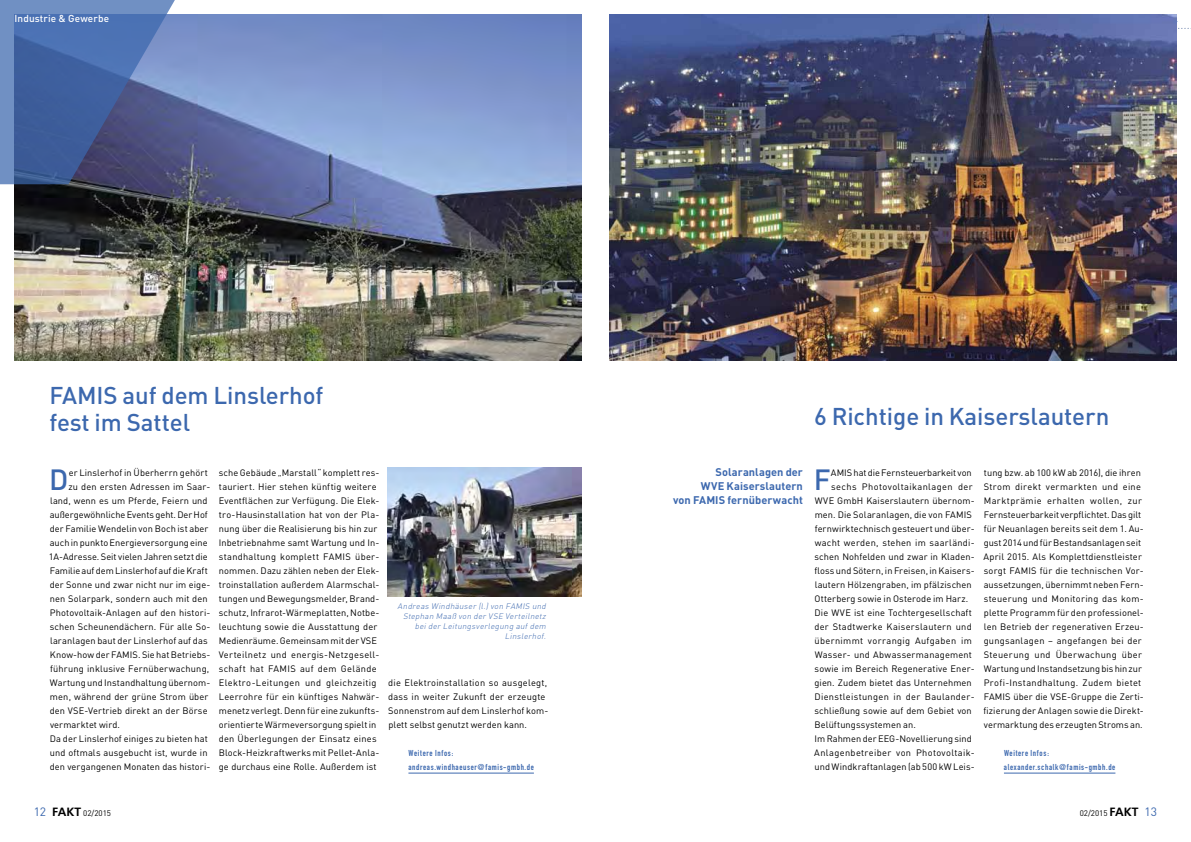
<style>
.page{position:relative;width:1191px;height:842px;background:#fff}
.page>*{position:absolute;margin:0;border:0;box-sizing:border-box;transform-origin:0 0}
.t1{font:500 28.9px "DIN";color:#3c68ae}
.t2{font:500 24px/27px "DIN";color:#3c68ae}
.t3{font:700 11px/14px "DIN";letter-spacing:.005em;color:#3c68ae;text-align:right}
.t4{font:500 10px "DIN";letter-spacing:.015em;color:#fff}
.t5{font:9.2px/14px "DIN";letter-spacing:.015em;color:#000}
.t6{font:9.2px "DIN";letter-spacing:-.005em;color:#000}
.t7{font:9.2px "DIN";letter-spacing:.035em;color:#000}
.t8{font:9.2px "DIN";letter-spacing:.04em;color:#000}
.t9{font:8.5px/14px "DIN Engschrift";letter-spacing:.075em;color:#3c68ae}
.t10{font:italic 300 8px/10px "DIN";color:#3c68ae;text-align:right}
.t11{font:8px "DIN";color:#000}
.s1{font-size:12px;color:#3c68ae}
.s2{font-family:"Frutiger";font-weight:700;font-size:12px}
</style>
<div class="page">
<img style="left:14px;top:14px;width:567px;height:346px">
<img style="left:609px;top:14px;width:567px;height:346px">
<hr style="left:1004px;top:773px;width:111px;height:1px;background:#3c68ae">
<svg style="left:0;top:0;width:180px;height:184px"></svg>
<img style="left:387px;top:468px;width:194px;height:129px">
<hr style="left:408px;top:773px;width:126px;height:1px;background:#3c68ae">
<p class="t4" style="left:14px;top:12px;width:96px">Industrie &amp; Gewerbe</p>
<h2 class="t2" style="left:50px;top:381px;width:275px">FAMIS auf dem Linslerhof fest im Sattel</h2>
<h2 class="t2" style="left:814px;top:402px;width:297px">6 Richtige in Kaiserslautern</h2>
<h1 class="t1" style="left:49px;top:461px;width:21px">D</h1>
<p class="t5" style="left:69px;top:466px;width:141px">er Linslerhof in Überherrn gehört</p>
<p class="t5" style="left:69px;top:480px;width:143px">zu den ersten Adressen im Saar-</p>
<p class="t5" style="left:50px;top:494px;width:159px">land, wenn es um Pferde, Feiern und</p>
<p class="t6" style="left:50px;top:509px;width:159px">außergewöhnliche Events geht. Der Hof</p>
<p class="t5" style="left:50px;top:522px;width:160px">der Familie Wendelin von Boch ist aber</p>
<p class="t5" style="left:50px;top:536px;width:159px">auch in punkto Energieversorgung eine</p>
<p class="t5" style="left:49px;top:550px;width:160px">1A-Adresse. Seit vielen Jahren setzt die</p>
<p class="t6" style="left:50px;top:565px;width:159px">Familie auf dem Linslerhof auf die Kraft</p>
<p class="t5" style="left:50px;top:578px;width:162px">der Sonne und zwar nicht nur im eige-</p>
<p class="t5" style="left:50px;top:592px;width:159px">nen Solarpark, sondern auch mit den</p>
<p class="t5" style="left:50px;top:606px;width:162px">Photovoltaik-Anlagen auf den histori-</p>
<p class="t5" style="left:50px;top:620px;width:162px">schen Scheunendächern. Für alle So-</p>
<p class="t5" style="left:50px;top:634px;width:159px">laranlagen baut der Linslerhof auf das</p>
<p class="t5" style="left:50px;top:648px;width:162px">Know-how der FAMIS. Sie hat Betriebs-</p>
<p class="t5" style="left:50px;top:662px;width:161px">führung inklusive Fernüberwachung,</p>
<p class="t5" style="left:50px;top:676px;width:162px">Wartung und Instandhaltung übernom-</p>
<p class="t5" style="left:50px;top:690px;width:160px">men, während der grüne Strom über</p>
<p class="t5" style="left:50px;top:704px;width:159px">den VSE-Vertrieb direkt an der Börse</p>
<p class="t5" style="left:50px;top:718px;width:72px">vermarktet wird.</p>
<p class="t5" style="left:50px;top:732px;width:159px">Da der Linslerhof einiges zu bieten hat</p>
<p class="t5" style="left:50px;top:746px;width:159px">und oftmals ausgebucht ist, wurde in</p>
<p class="t5" style="left:50px;top:760px;width:162px">den vergangenen Monaten das histori-</p>
<p class="t5" style="left:219px;top:466px;width:162px">sche Gebäude „Marstall“ komplett res&shy;tauriert. Hier stehen künftig weitere Eventflächen zur Verfügung. Die Elek&shy;tro-Hausinstallation hat von der Pla&shy;nung über die Realisierung bis hin zur Inbetriebnahme samt Wartung und In&shy;standhaltung komplett FAMIS über&shy;nommen. Dazu zählen neben der Elek&shy;troinstallation außerdem Alarmschal&shy;tungen und Bewegungsmelder, Brand&shy;schutz, Infrarot-Wärmeplatten, Notbe&shy;leuchtung sowie die Ausstattung der Medienräume. Gemeinsam mit der VSE Verteilnetz und energis-Netzgesell&shy;schaft hat FAMIS auf dem Gelände Elektro-Leitungen und gleichzeitig Leerrohre für ein künftiges Nahwär&shy;menetz verlegt. Denn für eine zukunfts&shy;orientierte Wärmeversorgung spielt in den Überlegungen der Einsatz eines Block-Heizkraftwerks mit Pellet-Anla&shy;ge durchaus eine Rolle. Außerdem ist</p>
<p class="t3" style="left:673px;top:465px;width:131px">Solaranlagen der<br>WVE Kaiserslautern<br>von FAMIS fernüberwacht</p>
<p class="t10" style="left:397px;top:601px;width:152px">Andreas Windhäuser (l.)von FAMIS und<br>Stephan Maaß von der VSE Verteilnetz beider Leitungsverlegung aufdem<br>Linslerhof.</p>
<p class="t5" style="left:388px;top:676px;width:162px">die Elektroinstallation so ausgelegt, dass in weiter Zukunft der erzeugte Sonnenstrom auf dem Linslerhof kom&shy;plett selbst genutzt werden kann.</p>
<p class="t9" style="left:408px;top:746px;width:127px">Weitere Infos: andreas.windhaeuser@famis-gmbh.de</p>
<h1 class="t1" style="left:814px;top:461px;width:18px">F</h1>
<p class="t6" style="left:831px;top:467px;width:142px">AMIS hat die Fernsteuerbarkeit von</p>
<p class="t8" style="left:831px;top:481px;width:143px">sechs Photovoltaikanlagen der</p>
<p class="t5" style="left:814px;top:494px;width:161px">WVE GmbH Kaiserslautern übernom-</p>
<p class="t5" style="left:814px;top:508px;width:159px">men. Die Solaranlagen, die von FAMIS</p>
<p class="t5" style="left:814px;top:522px;width:161px">fernwirktechnisch gesteuert und über-</p>
<p class="t5" style="left:814px;top:536px;width:161px">wacht werden, stehen im saarländi-</p>
<p class="t5" style="left:814px;top:550px;width:162px">schen Nohfelden und zwar in Kladen-</p>
<p class="t5" style="left:814px;top:564px;width:162px">floss und Sötern, in Freisen, in Kaisers-</p>
<p class="t5" style="left:814px;top:578px;width:159px">lautern Hölzengraben, im pfälzischen</p>
<p class="t5" style="left:814px;top:592px;width:155px">Otterberg sowie in Osterode im Harz.</p>
<p class="t5" style="left:814px;top:606px;width:159px">Die WVE ist eine Tochtergesellschaft</p>
<p class="t5" style="left:814px;top:620px;width:159px">der Stadtwerke Kaiserslautern und</p>
<p class="t7" style="left:814px;top:635px;width:159px">übernimmt vorrangig Aufgaben im</p>
<p class="t5" style="left:814px;top:648px;width:159px">Wasser- und Abwassermanagement</p>
<p class="t5" style="left:814px;top:662px;width:162px">sowie im Bereich Regenerative Ener-</p>
<p class="t5" style="left:814px;top:676px;width:159px">gien. Zudem bietet das Unternehmen</p>
<p class="t7" style="left:814px;top:691px;width:162px">Dienstleistungen in der Baulander-</p>
<p class="t5" style="left:814px;top:704px;width:159px">schließung sowie auf dem Gebiet von</p>
<p class="t5" style="left:814px;top:718px;width:103px">Belüftungssystemen an.</p>
<p class="t5" style="left:814px;top:732px;width:159px">Im Rahmen der EEG-Novellierung sind</p>
<p class="t7" style="left:814px;top:747px;width:160px">Anlagenbetreiber von Photovoltaik-</p>
<p class="t5" style="left:814px;top:760px;width:162px">und Windkraftanlagen (ab 500 kW Leis-</p>
<p class="t5" style="left:983px;top:466px;width:162px">tung bzw. ab 100 kW ab 2016), die ihren Strom direkt vermarkten und eine Marktprämie erhalten wollen, zur Fernsteuerbarkeit verpflichtet. Das gilt für Neuanlagen bereits seit dem 1. Au&shy;gust 2014 und für Bestandsanlagen seit April 2015. Als Komplettdienstleister sorgt FAMIS für die technischen Vor&shy;aussetzungen, übernimmt neben Fern&shy;steuerung und Monitoring das kom&shy;plette Programm für den professionel&shy;len Betrieb der regenerativen Erzeu&shy;gungsanlagen – angefangen bei der Steuerung und Überwachung über Wartung und Instandsetzung bis hin zur Profi-Instandhaltung. Zudem bietet FAMIS über die VSE-Gruppe die Zerti&shy;fizierung der Anlagen sowie die Direkt&shy;vermarktung des erzeugten Stroms an.</p>
<p class="t9" style="left:1004px;top:746px;width:113px">Weitere Infos: alexander.schalk@famis-gmbh.de</p>
<p class="t11" style="left:34px;top:808px;width:79px"><span class="s1">12</span> <span class="s2">FAKT</span> 02/2015</p>
<p class="t11" style="left:1079px;top:808px;width:79px">02/2015 <span class="s2">FAKT</span> <span class="s1">13</span></p>
</div>
